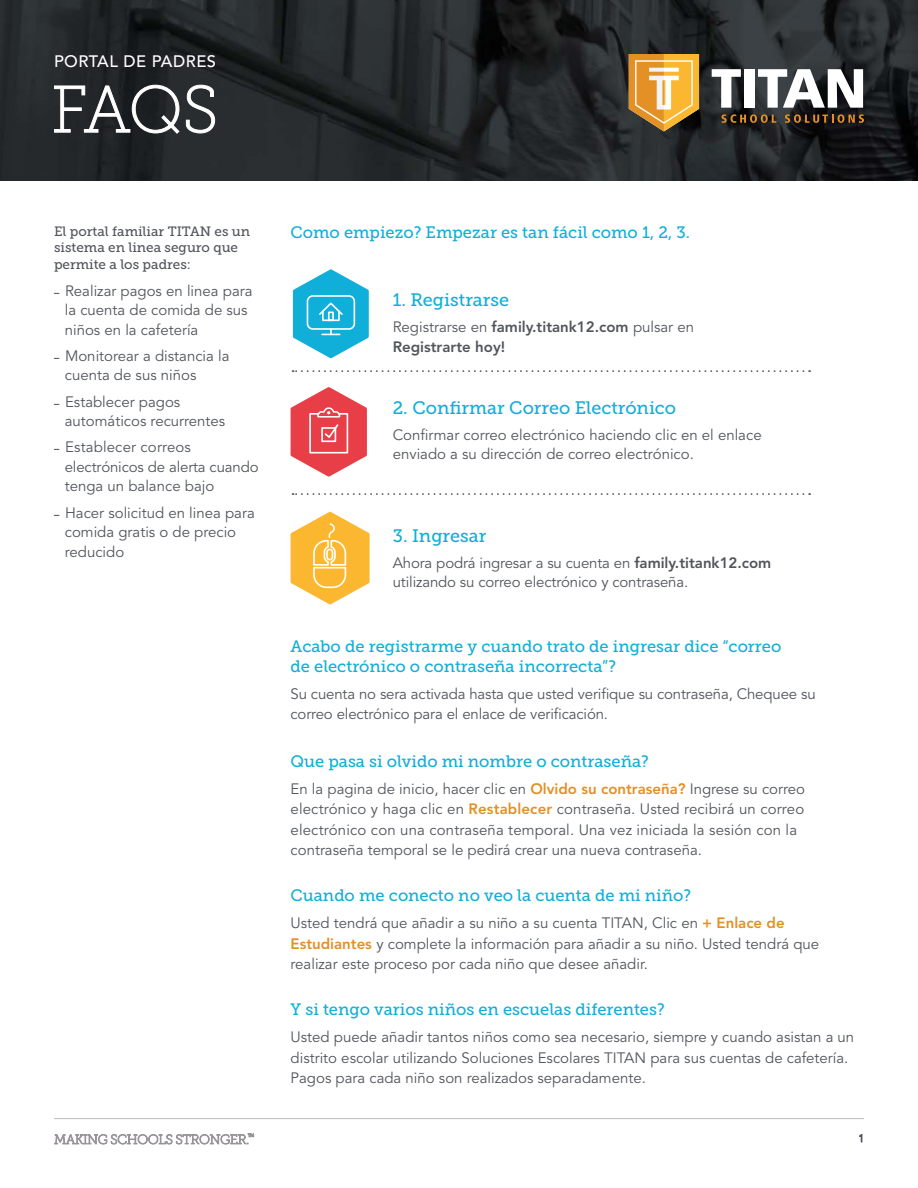
<style>
.page{position:relative;width:918px;height:1188px;background:#fff}
.page>*{position:absolute;margin:0;border:0;box-sizing:border-box;transform-origin:0 0}
.t1{font:66px "Museo Slab 100";color:#fff}
.t2{font:18px "Museo Slab 500";color:#10afd9}
.Question{font:16.5px/19.5px "Museo Slab 500";color:#10afd9}
.t3{font:500 16.5px "Avenir";letter-spacing:.03em;color:#fff}
.Body_Copy{font:15px/19.5px "Avenir";color:#52555b}
.t4{font:800 15px/19.5px "Avenir";color:#52555b}
.Question-2{font:13.5px/16.5px "Museo Slab 500";color:#52555b}
.s1{font-weight:800;font-size:10.5px}
.s2{font-weight:400}
.s3{font-weight:800}
.s4{font-weight:800;color:#e39025}
</style>
<div class="page">
<svg style="left:54px;top:1133px;width:200px;height:11px"></svg>
<svg style="left:859px;top:1134px;width:3px;height:8px"></svg>
<hr style="left:54px;top:1118px;width:810px;height:1px;background:#bcbdc0">
<img style="left:0;top:0;width:918px;height:180px">
<svg style="left:54px;top:85px;width:125px;height:49px;background:#3d4043"></svg>
<svg style="left:186px;top:85px;width:29px;height:48px"></svg>
<svg style="left:721px;top:114px;width:55px;height:9px"></svg>
<svg style="left:785px;top:114px;width:79px;height:9px"></svg>
<svg style="left:629px;top:54px;width:70px;height:77px;background:#d4a04d"></svg>
<svg style="left:712px;top:69px;width:29px;height:39px"></svg>
<div style="left:744px;top:69px;width:11px;height:39px;background:#fff"></div>
<svg style="left:758px;top:69px;width:105px;height:39px"></svg>
<svg style="left:293px;top:269px;width:76px;height:90px"></svg>
<svg style="left:290px;top:387px;width:77px;height:90px"></svg>
<svg style="left:293px;top:370px;width:510px;height:2px"></svg>
<svg style="left:293px;top:493px;width:510px;height:2px"></svg>
<svg style="left:290px;top:511px;width:80px;height:94px"></svg>
<p class="t3" style="left:54px;top:51px;width:164px">PORTAL DE PADRES</p>
<h1 class="t1" style="left:51px;top:74px;width:169px">FAQS</h1>
<p class="Question-2" style="left:54px;top:223px;width:198px">El portal familiar TITAN es un sistema en linea seguro que permite a los padres:</p>
<p class="Body_Copy" style="left:65px;top:281px;width:189px;text-indent:-11px"><span class="s1">–</span> Realizar pagos en linea para la cuenta de comida de sus niños en la cafetería</p>
<p class="Body_Copy" style="left:65px;top:346px;width:166px;text-indent:-11px"><span class="s1">–</span> Monitorear a distancia la cuenta de sus niños</p>
<p class="Body_Copy" style="left:65px;top:392px;width:162px;text-indent:-11px"><span class="s1">–</span> Establecer pagos automáticos recurrentes</p>
<p class="Body_Copy" style="left:65px;top:438px;width:195px;text-indent:-11px"><span class="s1">–</span> Establecer correos electrónicos de alerta cuando tenga un balance bajo</p>
<p class="Body_Copy" style="left:65px;top:503px;width:191px;text-indent:-11px"><span class="s1">–</span> Hacer solicitud en linea para comida gratis o de precio reducido</p>
<p class="Question" style="left:291px;top:223px;width:401px">Como empiezo? Empezar es tan fácil como 1, 2, 3.</p>
<p class="t2" style="left:393px;top:290px;width:118px">1. Registrarse</p>
<p class="t4" style="left:393px;top:317px;width:303px"><span class="s2">Registrarse en</span> family.titank12.com <span class="s2">pulsar en<br></span>Registrarte hoy!</p>
<p class="t2" style="left:393px;top:397px;width:285px">2. Confirmar Correo Electrónico</p>
<p class="Body_Copy" style="left:393px;top:425px;width:370px">Confirmar correo electrónico haciendo clic en el enlace enviado a su dirección de correo electrónico.</p>
<p class="t2" style="left:393px;top:525px;width:95px">3. Ingresar</p>
<p class="Body_Copy" style="left:393px;top:553px;width:380px">Ahora podrá ingresar a su cuenta en <span class="s3">family.titank12.com </span>utilizando su correo electrónico y contraseña.</p>
<p class="Question" style="left:291px;top:637px;width:492px">Acabo de registrarme y cuando trato de ingresar dice “correo de electrónico o contraseña incorrecta”?</p>
<p class="Body_Copy" style="left:291px;top:684px;width:527px;line-height:20.2px">Su cuenta no sera activada hasta que usted verifique su contraseña, Chequee su correo electrónico para el enlace de verificación.</p>
<p class="Question" style="left:291px;top:752px;width:360px">Que pasa si olvido mi nombre o contraseña?</p>
<p class="Body_Copy" style="left:291px;top:779px;width:516px;line-height:20.2px">En la pagina de inicio, hacer clic en <span class="s4">Olvido su contraseña?</span> Ingrese su correo electrónico y haga clic en <span class="s4">Restablecer</span> contraseña. Usted recibirá un correo electrónico con una contraseña temporal. Una vez iniciada la sesión con la contraseña temporal se le pedirá crear una nueva contraseña.</p>
<p class="Question" style="left:291px;top:886px;width:402px">Cuando me conecto no veo la cuenta de mi niño?</p>
<p class="Body_Copy" style="left:291px;top:914px;width:530px;line-height:20.2px">Usted tendrá que añadir a su niño a su cuenta TITAN, Clic en <span class="s4">+ Enlace de<br>Estudiantes</span> y complete la información para añadir a su niño. Usted tendrá que realizar este proceso por cada niño que desee añadir.</p>
<p class="Question" style="left:291px;top:1000px;width:376px">Y si tengo varios niños en escuelas diferentes?</p>
<p class="Body_Copy" style="left:291px;top:1028px;width:565px;line-height:20.2px">Usted puede añadir tantos niños como sea necesario, siempre y cuando asistan a un distrito escolar utilizando Soluciones Escolares TITAN para sus cuentas de cafetería.<br>Pagos para cada niño son realizados separadamente.</p>
</div>
